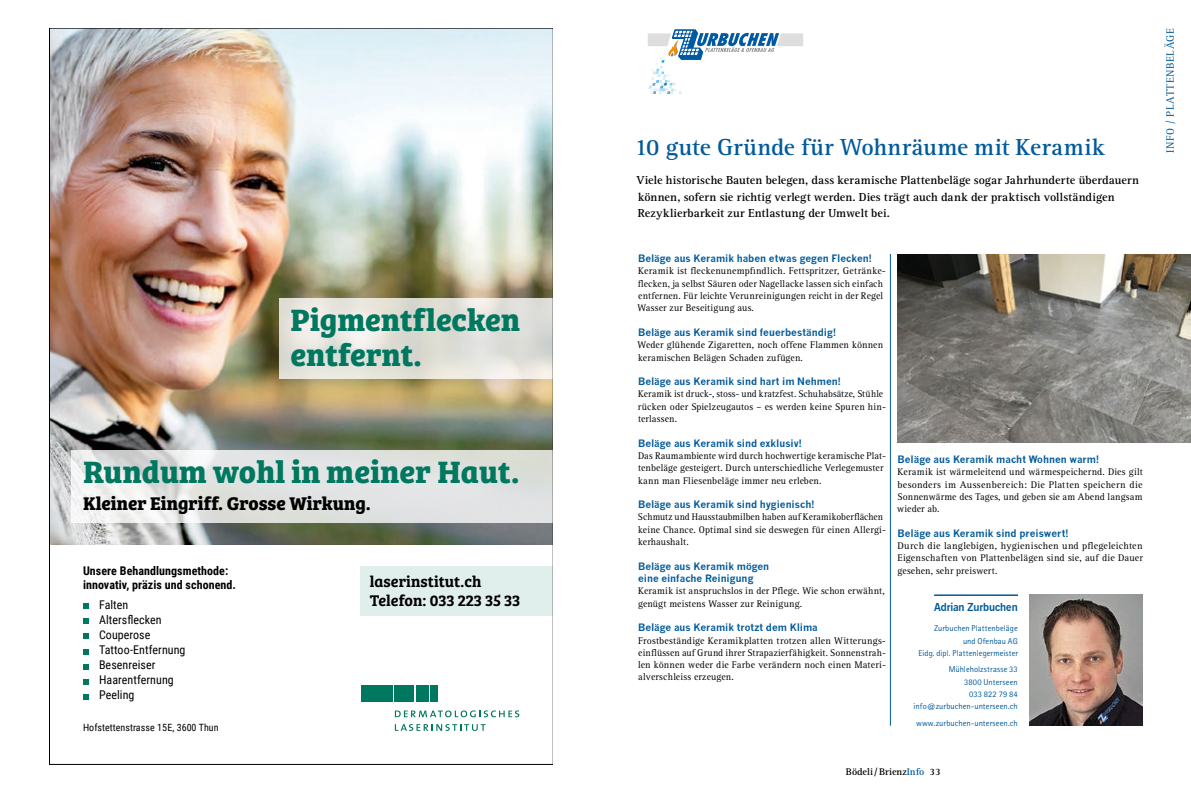
<style>
.page{position:relative;width:1191px;height:794px;background:#fff}
.page>*{position:absolute;margin:0;border:0;box-sizing:border-box;transform-origin:0 0}
.t1{font:700 32px/35px "Bree Serif";color:#00785f}
.t2{font:700 24px "Rotis Serif";letter-spacing:.01em;color:#005a9a}
.t3{font:700 19px "Bree Serif";color:#000}
.t4{font:16px/19.2px "Bree Serif Sb";color:#000}
.t5{font:700 12px/16.4px "Rotis Serif";letter-spacing:.005em;color:#000}
.t6{font:12px/15px "Roboto Condensed";letter-spacing:.005em;color:#000}
.t7{font:700 12px/14.4px "Roboto Condensed";letter-spacing:.005em;color:#000}
.t8{font:11px "Rotis Serif";letter-spacing:.06em;color:#005a9a}
.t9{font:700 11px "News Gothic BT";letter-spacing:-.005em;color:#005a9a}
.t10{font:10px/12.3px "Rotis Serif";letter-spacing:.015em;color:#000}
.t11{font:700 10px/12.3px "News Gothic";color:#005a9a}
.t12{font:10px/12.3px "Rotis Serif";letter-spacing:.015em;color:#000;scale:.96 1}
.t13{font:10px/12.3px "Rotis Serif";letter-spacing:.015em;color:#000;scale:.95 1}
.t14{font:10px/12.3px "Rotis Serif";letter-spacing:.015em;color:#000;scale:.94 1}
.t15{font:10px "Roboto Condensed";letter-spacing:.005em;color:#000}
.t16{font:700 10px "Rotis Serif";color:#000}
.t17{font:8.5px/12.3px "Rotis Sans Serif";letter-spacing:.005em;color:#005a9a;text-align:right}
.s1{color:#005a9a}
</style>
<div class="page">
<hr style="left:890px;top:254px;width:1px;height:471px;background:#005a9a">
<img style="left:897px;top:254px;width:294px;height:189px">
<hr style="left:934px;top:594px;width:84px;height:2px;background:#005a9a">
<img style="left:1029px;top:594px;width:113px;height:131px">
<svg style="left:648px;top:29px;width:155px;height:65px"></svg>
<img style="left:49px;top:28px;width:504px;height:737px">
<h1 class="t1" style="left:291px;top:300px;width:231px">Pigmentflecken entfernt.</h1>
<h1 class="t1" style="left:83px;top:453px;width:438px">Rundum wohl in meiner Haut.</h1>
<h3 class="t3" style="left:83px;top:489px;width:289px">Kleiner Eingriff. Grosse Wirkung.</h3>
<p class="t7" style="left:83px;top:563px;width:154px">Unsere Behandlungsmethode: innovativ, präzis und schonend.</p>
<p class="t6" style="left:99px;top:597px;width:88px">Falten<br>Altersflecken<br>Couperose<br>Tattoo-Entfernung<br>Besenreiser<br>Haarentfernung<br>Peeling</p>
<p class="t15" style="left:83px;top:720px;width:137px">Hofstettenstrasse 15E, 3600 Thun</p>
<h3 class="t4" style="left:370px;top:570px;width:152px">laserinstitut.ch<br>Telefon: 033 223 35 33</h3>
<h2 class="t2" style="left:634px;top:133px;width:472px">10 gute Gründe für Wohnräume mit Keramik</h2>
<p class="t5" style="left:636px;top:172px;width:504px">Viele historische Bauten belegen, dass keramische Plattenbeläge sogar Jahrhunderte überdauern können, sofern sie richtig verlegt werden. Dies trägt auch dank der praktisch vollständigen<br>Rezyklierbarkeit zur Entlastung der Umwelt bei.</p>
<p class="t11" style="left:638px;top:252px;width:236px">Beläge aus Keramik haben etwas gegen Flecken!</p>
<p class="t10" style="left:637px;top:265px;width:250px">Keramik ist fleckenunempfindlich. Fettspritzer, Getränke&shy;flecken, ja selbst Säuren oder Nagellacke lassen sich einfach entfernen. Für leichte Verunreinigungen reicht in der Regel Wasser zur Beseitigung aus.</p>
<p class="t11" style="left:638px;top:326px;width:200px">Beläge aus Keramik sind feuerbeständig!</p>
<p class="t10" style="left:637px;top:339px;width:247px">Weder glühende Zigaretten, noch offene Flammen können keramischen Belägen Schaden zufügen.</p>
<p class="t11" style="left:638px;top:375px;width:205px">Beläge aus Keramik sind hart im Nehmen!</p>
<p class="t13" style="left:638px;top:388px;width:262px">Keramik ist druck-, stoss- und kratzfest. Schuhabsätze, Stühle rücken oder Spielzeugautos – es werden keine Spuren hin&shy;terlassen.</p>
<p class="t11" style="left:638px;top:436px;width:166px">Beläge aus Keramik sind exklusiv!</p>
<p class="t12" style="left:638px;top:450px;width:260px">Das Raumambiente wird durch hochwertige keramische Plat&shy;tenbeläge gesteigert. Durch unterschiedliche Verlegemuster kann man Fliesenbeläge immer neu erleben.</p>
<p class="t11" style="left:638px;top:498px;width:178px">Beläge aus Keramik sind hygienisch!</p>
<p class="t14" style="left:638px;top:511px;width:265px">Schmutz und Hausstaubmilben haben auf Keramikoberflächen keine Chance. Optimal sind sie deswegen für einen Allergi&shy;kerhaushalt.</p>
<p class="t11" style="left:638px;top:559px;width:133px">Beläge aus Keramik mögen eine einfache Reinigung</p>
<p class="t10" style="left:638px;top:585px;width:248px">Keramik ist anspruchslos in der Pflege. Wie schon erwähnt, genügt meistens Wasser zur Reinigung.</p>
<p class="t11" style="left:638px;top:621px;width:181px">Beläge aus Keramik trotzt dem Klima</p>
<p class="t10" style="left:638px;top:634px;width:249px;text-align:justify">Frostbeständige Keramikplatten trotzen allen Witterungs&shy;einflüssen auf Grund ihrer Strapazierfähigkeit. Sonnenstrah&shy;len können weder die Farbe verändern noch einen Materi&shy;alverschleiss erzeugen.</p>
<p class="t11" style="left:897px;top:453px;width:203px">Beläge aus Keramik macht Wohnen warm!</p>
<p class="t10" style="left:897px;top:466px;width:247px;text-align:justify">Keramik ist wärmeleitend und wärmespeichernd. Dies gilt besonders im Aussenbereich: Die Platten speichern die Sonnenwärme des Tages, und geben sie am Abend langsam wieder ab.</p>
<p class="t11" style="left:897px;top:527px;width:173px">Beläge aus Keramik sind preiswert!</p>
<p class="t10" style="left:897px;top:540px;width:247px;text-align:justify">Durch die langlebigen, hygienischen und pflegeleichten Eigenschaften von Plattenbelägen sind sie, auf die Dauer gesehen, sehr preiswert.</p>
<p class="t9" style="left:934px;top:600px;width:85px">Adrian Zurbuchen</p>
<p class="t17" style="left:918px;top:622px;width:101px">Zurbuchen Plattenbeläge<br>und Ofenbau AG<br>Eidg. dipl. Plattenlegermeister</p>
<p class="t17" style="left:913px;top:663px;width:106px">Mühleholzstrasse 33<br>3800 Unterseen<br>033 822 79 84 info@zurbuchen-unterseen.ch</p>
<p class="t17" style="left:916px;top:716px;width:103px">www.zurbuchen-unterseen.ch</p>
<p class="t16" style="left:846px;top:765px;width:96px">Bödeli/Brienz<span class="s1">Info</span> 33</p>
<p class="t8" style="left:1164px;top:153px;width:126px;rotate:-90deg">INFO / PLATTENBELÄGE</p>
</div>
